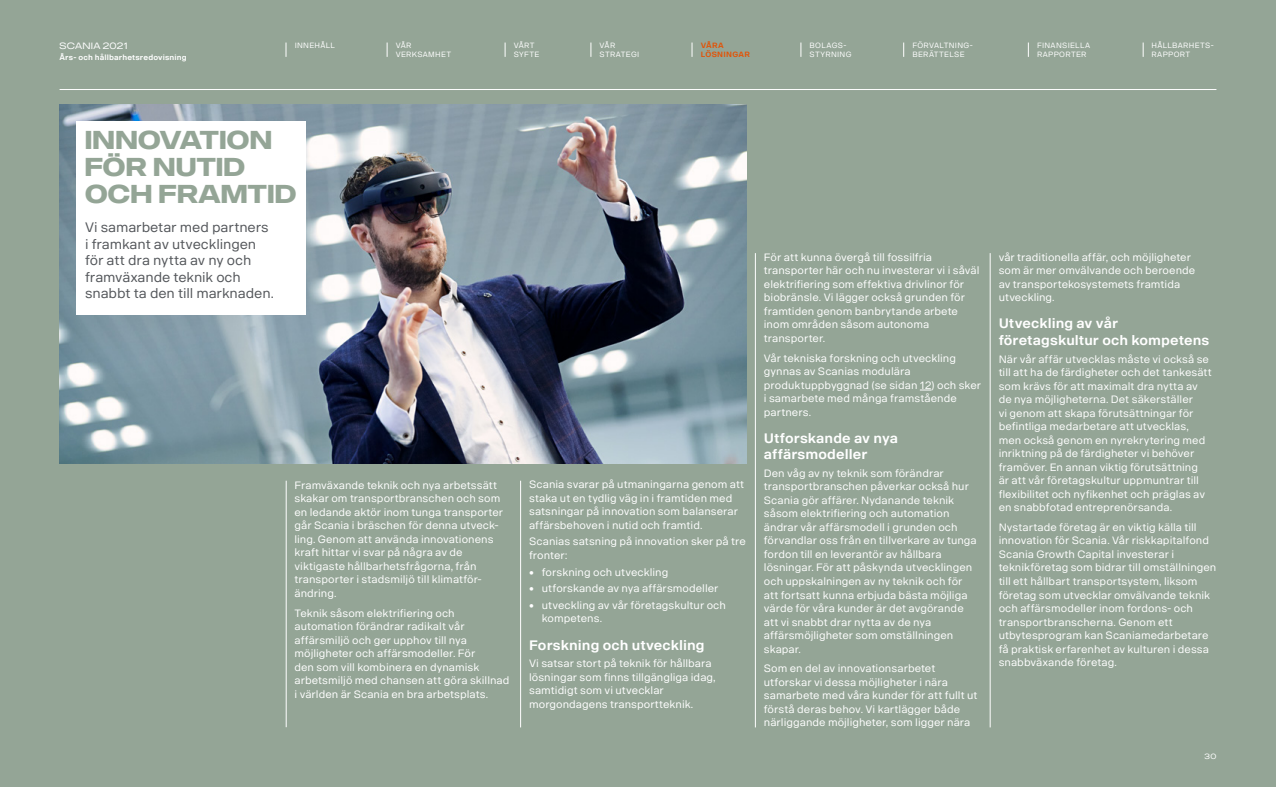
<style>
.page{position:relative;width:1276px;height:787px;background:#94a596}
.page>*{position:absolute;margin:0;border:0;box-sizing:border-box;transform-origin:0 0}
.Page___H3{font:700 25.5px/27px "Scania Sans Headline";letter-spacing:.02em;color:#94a596}
.Page___Intro___Dark{font:13.5px/16.5px "Scania Sans";letter-spacing:-.005em;color:#53565a}
.Body___H1{font:700 13.5px/16.5px "Scania Sans";letter-spacing:.005em;color:#fff}
.Body___Copy{font:10.5px/13.5px "Scania Sans";letter-spacing:.005em;color:#fff}
.Body___Before_Bullet{font:10.5px/13.5px "Scania Sans";letter-spacing:.005em;color:#fff}
.t1{font:9px "Scania Sans Headline";letter-spacing:.025em;color:#fff}
.t2{font:7.5px/9px "Scania Sans";letter-spacing:.04em;color:#fff}
.t3{font:700 7.5px "Scania Sans";letter-spacing:.02em;color:#fff}
.t4{font:700 7.5px/9px "Scania Sans";letter-spacing:.04em;color:#e35205}
.t5{font:7.5px "Scania Sans Headline";color:#fff}
</style>
<div class="page">
<img style="left:60px;top:104px;width:687px;height:359px">
<hr style="left:60px;top:89px;width:1156px;height:1px;background:#fff">
<hr style="left:755px;top:253px;width:1px;height:474px;background:#fff">
<hr style="left:520px;top:480px;width:1px;height:247px;background:#fff">
<hr style="left:286px;top:480px;width:1px;height:247px;background:#fff">
<hr style="left:990px;top:253px;width:1px;height:474px;background:#fff">
<div style="left:77px;top:121px;width:229px;height:194px;background:#fff"></div>
<svg style="left:1028px;top:43px;width:1px;height:14px"></svg>
<svg style="left:903px;top:43px;width:1px;height:14px"></svg>
<svg style="left:1143px;top:43px;width:1px;height:14px"></svg>
<svg style="left:800px;top:43px;width:1px;height:14px"></svg>
<svg style="left:692px;top:43px;width:1px;height:14px"></svg>
<svg style="left:590px;top:43px;width:1px;height:14px"></svg>
<svg style="left:505px;top:43px;width:1px;height:14px"></svg>
<svg style="left:387px;top:43px;width:1px;height:14px"></svg>
<svg style="left:286px;top:43px;width:1px;height:14px"></svg>
<p class="t4" style="left:700px;top:41px;width:51px">VÅRA<br>LÖSNINGAR</p>
<p class="t2" style="left:295px;top:41px;width:42px">INNEHÅLL</p>
<p class="t2" style="left:396px;top:41px;width:57px">VÅR<br>VERKSAMHET</p>
<p class="t2" style="left:514px;top:41px;width:27px">VÅRT<br>SYFTE</p>
<p class="t2" style="left:599px;top:41px;width:41px">VÅR<br>STRATEGI</p>
<p class="t2" style="left:912px;top:41px;width:62px">FÖRVALTNING-<br>BERÄTTELSE</p>
<p class="t2" style="left:1151px;top:41px;width:64px">HÅLLBARHETS-<br>RAPPORT</p>
<p class="t1" style="left:60px;top:41px;width:70px">SCANIA 2021</p>
<p class="t3" style="left:60px;top:53px;width:129px">Års- och hållbarhetsredovisning</p>
<p class="t2" style="left:1037px;top:41px;width:55px">FINANSIELLA<br>RAPPORTER</p>
<p class="t2" style="left:809px;top:41px;width:43px">BOLAGS-<br>STYRNING</p>
<p class="Page___H3" style="left:85px;top:126px;width:213px">INNOVATION<br>FÖR NUTID<br>OCH FRAMTID</p>
<p class="Page___Intro___Dark" style="left:85px;top:219px;width:190px">Vi samarbetar med partners i framkant av utvecklingen för att dra nytta av ny och framväxande teknik och snabbt ta den till marknaden.</p>
<p class="Body___Copy" style="left:294px;top:478px;width:210px">Framväxande teknik och nya arbetssätt skakar om transportbranschen och som en ledande aktör inom tunga transporter går Scania i bräschen för denna utveck&shy;ling. Genom att använda innovationens kraft hittar vi svar på några av de viktigaste hållbarhetsfrågorna, från transporter i stadsmiljö till klimatför&shy;ändring.</p>
<p class="Body___Copy" style="left:294px;top:606px;width:216px">Teknik såsom elektrifiering och automation förändrar radikalt vår affärsmiljö och ger upphov till nya möjligheter och affärsmodeller. För<br>den som vill kombinera en dynamisk arbetsmiljö med chansen att göra skillnad i världen är Scania en bra arbetsplats.</p>
<p class="Body___Before_Bullet" style="left:529px;top:477px;width:217px">Scania svarar på utmaningarna genom att staka ut en tydlig väg in i framtiden med satsningar på innovation som balanserar affärsbehoven i nutid och framtid.</p>
<p class="Body___Before_Bullet" style="left:529px;top:535px;width:218px">Scanias satsning på innovation sker på tre fronter:</p>
<p class="Body___Copy" style="left:529px;top:565px;width:141px">• forskning och utveckling</p>
<p class="Body___Copy" style="left:529px;top:582px;width:191px">• utforskande av nya affärsmodeller</p>
<p class="Body___Copy" style="left:542px;top:598px;width:186px;text-indent:-13px">• utveckling av vår företagskultur och kompetens.</p>
<p class="Body___H1" style="left:529px;top:636px;width:177px">Forskning och utveckling</p>
<p class="Body___Copy" style="left:529px;top:657px;width:188px">Vi satsar stort på teknik för hållbara lösningar som finns tillgängliga idag, samtidigt som vi utvecklar morgondagens transportteknik.</p>
<p class="Body___Copy" style="left:764px;top:250px;width:217px">För att kunna övergå till fossilfria transporter här och nu investerar vi i såväl elektrifiering som effektiva drivlinor för biobränsle. Vi lägger också grunden för framtiden genom banbrytande arbete inom områden såsom autonoma transporter.</p>
<p class="Body___Copy" style="left:764px;top:351px;width:219px">Vår tekniska forskning och utveckling gynnas av Scanias modulära produktuppbyggnad (se sidan 12) och sker i samarbete med många framstående partners.</p>
<p class="Body___H1" style="left:764px;top:429px;width:136px">Utforskande av nya affärsmodeller</p>
<p class="Body___Copy" style="left:764px;top:466px;width:214px">Den våg av ny teknik som förändrar transportbranschen påverkar också hur Scania gör affärer. Nydanande teknik såsom elektrifiering och automation ändrar vår affärsmodell i grunden och förvandlar oss från en tillverkare av tunga fordon till en leverantör av hållbara lösningar. För att påskynda utvecklingen och uppskalningen av ny teknik och för att fortsatt kunna erbjuda bästa möjliga värde för våra kunder är det avgörande att vi snabbt drar nytta av de nya affärsmöjligheter som omställningen skapar.</p>
<p class="Body___Copy" style="left:764px;top:662px;width:215px">Som en del av innovationsarbetet utforskar vi dessa möjligheter i nära samarbete med våra kunder för att fullt ut förstå deras behov. Vi kartlägger både närliggande möjligheter, som ligger nära</p>
<p class="Body___Copy" style="left:998px;top:250px;width:198px">vår traditionella affär, och möjligheter som är mer omvälvande och beroende av transportekosystemets framtida utveckling.</p>
<p class="Body___H1" style="left:998px;top:315px;width:212px">Utveckling av vår företagskultur och kompetens</p>
<p class="Body___Copy" style="left:998px;top:352px;width:215px">När vår affär utvecklas måste vi också se till att ha de färdigheter och det tankesätt som krävs för att maximalt dra nytta av de nya möjligheterna. Det säkerställer<br>vi genom att skapa förutsättningar för befintliga medarbetare att utvecklas, men också genom en nyrekrytering med inriktning på de färdigheter vi behöver framöver. En annan viktig förutsättning<br>är att vår företagskultur uppmuntrar till flexibilitet och nyfikenhet och präglas av en snabbfotad entreprenörsanda.</p>
<p class="Body___Copy" style="left:998px;top:520px;width:219px">Nystartade företag är en viktig källa till innovation för Scania. Vår riskkapitalfond Scania Growth Capital investerar i teknikföretag som bidrar till omställningen till ett hållbart transportsystem, liksom företag som utvecklar omvälvande teknik och affärsmodeller inom fordons- och transportbranscherna. Genom ett utbytesprogram kan Scaniamedarbetare få praktisk erfarenhet av kulturen i dessa snabbväxande företag.</p>
<p class="t5" style="left:1204px;top:751px;width:13px">30</p>
</div>
